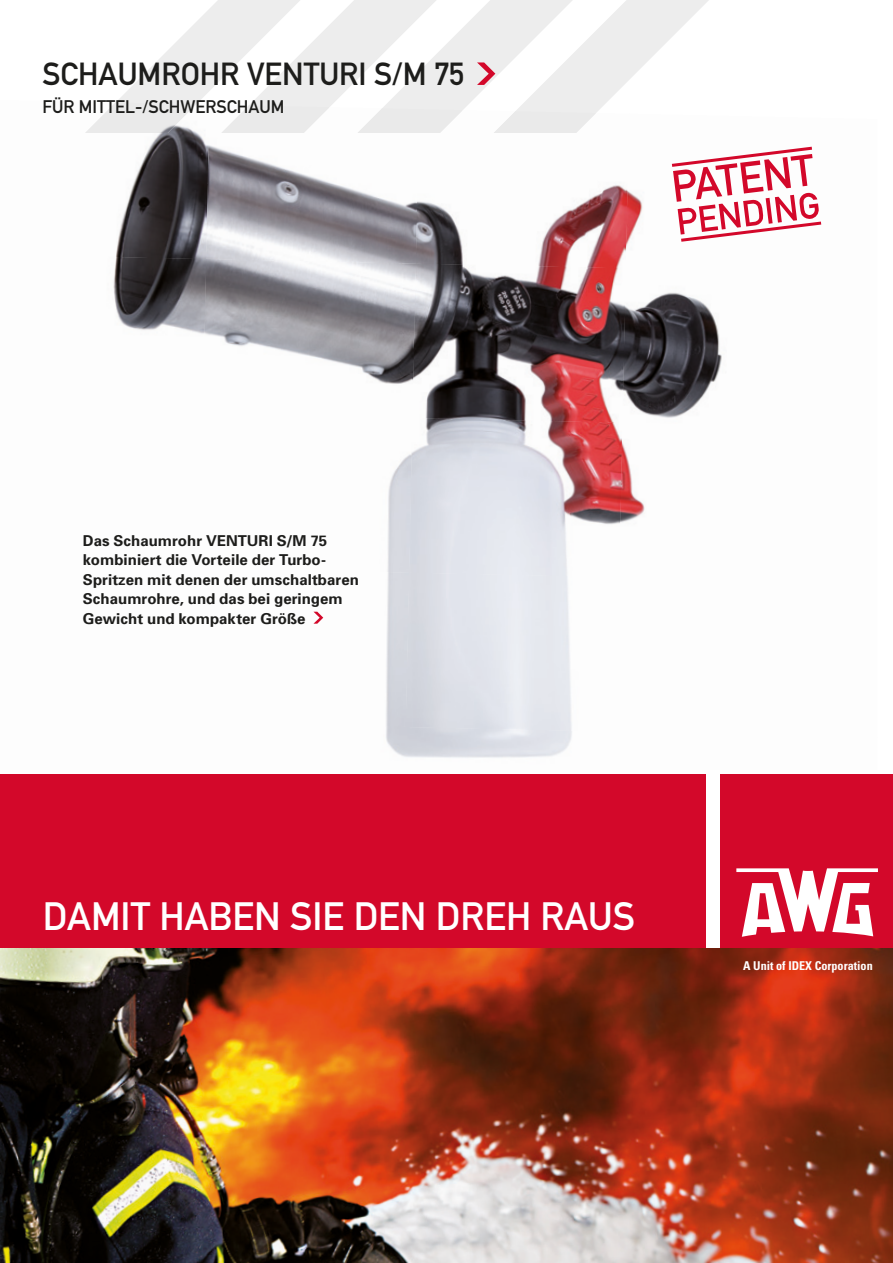
<style>
.page{position:relative;width:893px;height:1263px;background:#fff}
.page>*{position:absolute;margin:0;border:0;box-sizing:border-box;transform-origin:0 0}
.t1{font:39px "DIN Schrift 1451 Mittel Alt";color:#fff}
.t2{font:31.5px "DIN Schrift 1451 Mittel Alt";color:#1d1d1b}
.t3{font:18px "DIN Schrift 1451 Mittel Alt";color:#1d1d1b}
.t4{font:700 15px/19.5px "Univers 65";letter-spacing:.005em;color:#1d1d1b}
.t5{font:700 condensed 12.15px "Univers 67";color:#fff}
</style>
<div class="page">
<img style="left:0;top:948px;width:893px;height:315px">
<div style="left:721px;top:774px;width:172px;height:174px;background:#d3082a"></div>
<svg style="left:736px;top:868px;width:142px;height:69px"></svg>
<div style="left:0;top:774px;width:706px;height:174px;background:#d3082a"></div>
<img style="left:116px;top:133px;width:90px;height:121px">
<img style="left:206px;top:145px;width:210px;height:114px">
<img style="left:416px;top:184px;width:210px;height:79px">
<img style="left:626px;top:146px;width:196px;height:102px">
<img style="left:113px;top:254px;width:93px;height:80px">
<img style="left:203px;top:259px;width:213px;height:125px">
<img style="left:412px;top:263px;width:210px;height:155px">
<img style="left:622px;top:292px;width:100px;height:126px">
<img style="left:387px;top:413px;width:26px;height:155px">
<img style="left:409px;top:418px;width:210px;height:154px">
<img style="left:619px;top:435px;width:26px;height:89px">
<img style="left:313px;top:568px;width:96px;height:150px">
<img style="left:386px;top:718px;width:187px;height:40px">
<svg style="left:672px;top:147px;width:149px;height:95px"></svg>
<svg style="left:85px;top:0;width:624px;height:133px"></svg>
<svg style="left:313px;top:612px;width:10px;height:12px"></svg>
<h2 class="t2" style="left:43px;top:55px;width:423px">SCHAUMROHR VENTURI S/M 75</h2>
<p class="t3" style="left:43px;top:96px;width:243px">FÜR MITTEL-/SCHWERSCHAUM</p>
<p class="t4" style="left:83px;top:530px;width:278px">Das Schaumrohr VENTURI S/M 75 kombiniert die Vorteile der Turbo-Spritzen mit denen der umschaltbaren Schaumrohre, und das bei geringem Gewicht und kompakter Größe</p>
<h1 class="t1" style="left:43px;top:894px;width:594px">DAMIT HABEN SIE DEN DREH RAUS</h1>
<p class="t5" style="left:743px;top:958px;width:131px">A Unit of IDEX Corporation</p>
</div>
